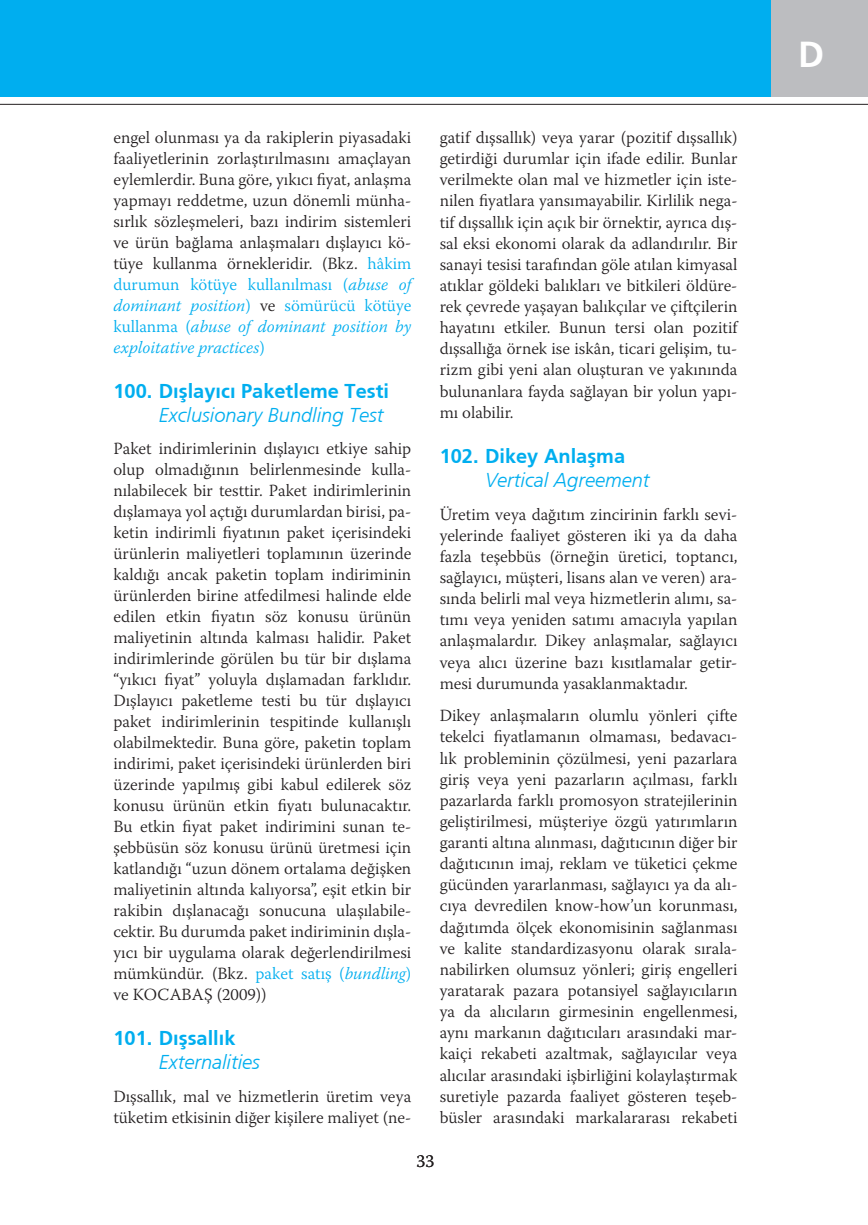
<style>
.page{position:relative;width:868px;height:1225px;background:#fff}
.page>*{position:absolute;margin:0;border:0;box-sizing:border-box;transform-origin:0 0}
.t1{font:700 36px "Frutiger";color:#fff}
.t2{font:700 20px "Frutiger";color:#00aeef}
.t3{font:italic 300 20px "Frutiger";color:#00aeef}
.t4{font:300 18px "Warnock Pro";color:#231f20}
.t5{font:300 17px/21.2px "Warnock Pro";color:#231f20;text-align:justify}
.s1{color:#00aeef}
.s2{font-style:italic;color:#00aeef}
</style>
<div class="page">
<div style="left:0;top:0;width:867px;height:96px;background:#00aeef"></div>
<hr style="left:0;top:104px;width:867px;height:1px;background:#231f20">
<div style="left:771px;top:0;width:96px;height:96px;background:#bcbdc0"></div>
<p class="t5" style="left:113px;top:127px;width:299px">engel olunması ya da rakiplerin piyasadaki faaliyetlerinin zorlaştırılmasını amaçlayan eylemlerdir. Buna göre, yıkıcı fiyat, anlaşma yapmayı reddetme, uzun dönemli münha&shy;sırlık sözleşmeleri, bazı indirim sistemleri ve ürün bağlama anlaşmaları dışlayıcı kö&shy;tüye kullanma örnekleridir. (Bkz. <span class="s1">hâkim durumun kötüye kullanılması (</span><span class="s2">abuse of dominant position</span><span class="s1">)</span> ve <span class="s1">sömürücü kötüye kullanma (</span><span class="s2">abuse of dominant position by exploitative practices</span><span class="s1">)</span></p>
<p class="t2" style="left:113px;top:379px;width:277px">100. Dışlayıcı Paketleme Testi</p>
<p class="t3" style="left:159px;top:404px;width:226px">Exclusionary Bundling Test</p>
<p class="t5" style="left:113px;top:438px;width:299px">Paket indirimlerinin dışlayıcı etkiye sahip olup olmadığının belirlenmesinde kulla&shy;nılabilecek bir testtir. Paket indirimlerinin dışlamaya yol açtığı durumlardan birisi, pa&shy;ketin indirimli fiyatının paket içerisindeki ürünlerin maliyetleri toplamının üzerinde kaldığı ancak paketin toplam indiriminin ürünlerden birine atfedilmesi halinde elde edilen etkin fiyatın söz konusu ürünün maliyetinin altında kalması halidir. Paket indirimlerinde görülen bu tür bir dışlama “yıkıcı fiyat” yoluyla dışlamadan farklıdır.<br>Dışlayıcı paketleme testi bu tür dışlayıcı paket indirimlerinin tespitinde kullanışlı olabilmektedir. Buna göre, paketin toplam indirimi, paket içerisindeki ürünlerden biri üzerinde yapılmış gibi kabul edilerek söz konusu ürünün etkin fiyatı bulunacaktır.<br>Bu etkin fiyat paket indirimini sunan te&shy;şebbüsün söz konusu ürünü üretmesi için katlandığı “uzun dönem ortalama değişken maliyetinin altında kalıyorsa”, eşit etkin bir rakibin dışlanacağı sonucuna ulaşılabile&shy;cektir. Bu durumda paket indiriminin dışla&shy;yıcı bir uygulama olarak değerlendirilmesi mümkündür. (Bkz. <span class="s1">paket satış (</span><span class="s2">bundling</span><span class="s1">) </span>ve KOCABAŞ (2009))</p>
<p class="t2" style="left:113px;top:1026px;width:124px">101. Dışsallık</p>
<p class="t3" style="left:159px;top:1051px;width:103px">Externalities</p>
<p class="t5" style="left:113px;top:1085px;width:299px">Dışsallık, mal ve hizmetlerin üretim veya tüketim etkisinin diğer kişilere maliyet (ne-</p>
<p class="t5" style="left:439px;top:126px;width:299px">gatif dışsallık) veya yarar (pozitif dışsallık) getirdiği durumlar için ifade edilir. Bunlar verilmekte olan mal ve hizmetler için iste&shy;nilen fiyatlara yansımayabilir. Kirlilik nega&shy;tif dışsallık için açık bir örnektir, ayrıca dış&shy;sal eksi ekonomi olarak da adlandırılır. Bir sanayi tesisi tarafından göle atılan kimyasal atıklar göldeki balıkları ve bitkileri öldüre&shy;rek çevrede yaşayan balıkçılar ve çiftçilerin hayatını etkiler. Bunun tersi olan pozitif dışsallığa örnek ise iskân, ticari gelişim, tu&shy;rizm gibi yeni alan oluşturan ve yakınında bulunanlara fayda sağlayan bir yolun yapı&shy;mı olabilir.</p>
<p class="t2" style="left:439px;top:444px;width:187px">102. Dikey Anlaşma</p>
<p class="t3" style="left:485px;top:469px;width:166px">Vertical Agreement</p>
<p class="t5" style="left:439px;top:503px;width:299px">Üretim veya dağıtım zincirinin farklı sevi&shy;yelerinde faaliyet gösteren iki ya da daha fazla teşebbüs (örneğin üretici, toptancı, sağlayıcı, müşteri, lisans alan ve veren) ara&shy;sında belirli mal veya hizmetlerin alımı, sa&shy;tımı veya yeniden satımı amacıyla yapılan anlaşmalardır. Dikey anlaşmalar, sağlayıcı veya alıcı üzerine bazı kısıtlamalar getir&shy;mesi durumunda yasaklanmaktadır.</p>
<p class="t5" style="left:439px;top:705px;width:299px">Dikey anlaşmaların olumlu yönleri çifte tekelci fiyatlamanın olmaması, bedavacı&shy;lık probleminin çözülmesi, yeni pazarlara giriş veya yeni pazarların açılması, farklı pazarlarda farklı promosyon stratejilerinin geliştirilmesi, müşteriye özgü yatırımların garanti altına alınması, dağıtıcının diğer bir dağıtıcının imaj, reklam ve tüketici çekme gücünden yararlanması, sağlayıcı ya da alı&shy;cıya devredilen know-how’un korunması, dağıtımda ölçek ekonomisinin sağlanması ve kalite standardizasyonu olarak sırala&shy;nabilirken olumsuz yönleri; giriş engelleri yaratarak pazara potansiyel sağlayıcıların ya da alıcıların girmesinin engellenmesi, aynı markanın dağıtıcıları arasındaki mar&shy;kaiçi rekabeti azaltmak, sağlayıcılar veya alıcılar arasındaki işbirliğini kolaylaştırmak suretiyle pazarda faaliyet gösteren teşeb&shy;büsler arasındaki markalararası rekabeti</p>
<p class="t4" style="left:416px;top:1149px;width:19px">33</p>
<h1 class="t1" style="left:798px;top:33px;width:27px">D</h1>
</div>
